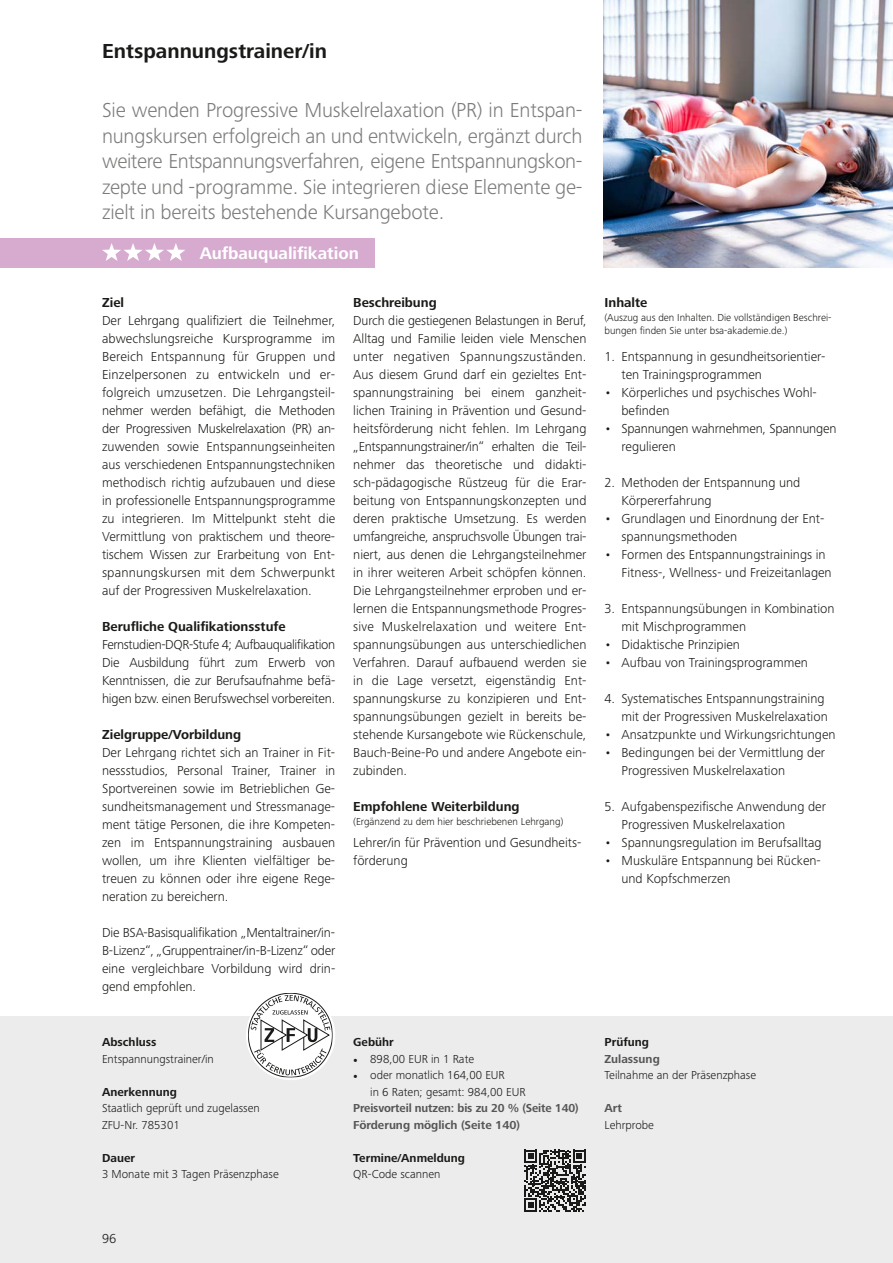
<style>
.page{position:relative;width:893px;height:1263px;background:#fff}
.page>*{position:absolute;margin:0;border:0;box-sizing:border-box;transform-origin:0 0}
.t1{font:300 21px/25.5px "Frutiger Next Pro";letter-spacing:-.01em;color:#7b7b7a;text-align:justify}
.t2{font:700 21px "Frutiger Next Pro";color:#1a1a18}
.t3{font:700 17.4px "Frutiger Next Pro";color:#fff}
.t4{font:300 13.5px/18px "Frutiger Next Pro";color:#1a1a18}
.t5{font:700 13.5px "Frutiger Next Pro";color:#1a1a18}
.t6{font:300 12px/16.5px "Frutiger Next Pro";color:#1a1a18}
.t7{font:700 12px/16.5px "Frutiger Next Pro";letter-spacing:-.005em;color:#565656}
.t8{font:700 12px "Frutiger Next Pro";color:#1a1a18}
.t9{font:300 10.5px/13.5px "Frutiger Next Pro";color:#1a1a18}
.s1{font-family:"Minion Pro";font-weight:400}
</style>
<div class="page">
<img style="left:604px;top:0;width:289px;height:268px">
<div style="left:0;top:1016px;width:893px;height:247px;background:#ececed"></div>
<div style="left:246px;top:991px;width:89px;height:89px;background:#fff;border-radius:50%"></div>
<svg style="left:248px;top:993px;width:85px;height:84px"></svg>
<svg style="left:524px;top:1150px;width:62px;height:61px"></svg>
<div style="left:0;top:238px;width:374px;height:30px;background:#d7abd0"></div>
<svg style="left:102px;top:243px;width:83px;height:18px"></svg>
<h1 class="t2" style="left:102px;top:39px;width:226px">Entspannungstrainer/in</h1>
<p class="t1" style="left:102px;top:97px;width:482px">Sie wenden Progressive Muskelrelaxation (PR) in Entspan&shy;nungskursen erfolgreich an und entwickeln, ergänzt durch weitere Entspannungsverfahren, eigene Entspannungskon&shy;zepte und -programme. Sie integrieren diese Elemente ge&shy;zielt in bereits bestehende Kursangebote.</p>
<p class="t3" style="left:200px;top:243px;width:161px">Aufbauqualifikation</p>
<p class="t5" style="left:102px;top:295px;width:24px">Ziel</p>
<p class="t4" style="left:102px;top:312px;width:235px;text-align:justify">Der Lehrgang qualifiziert die Teilnehmer, abwechslungsreiche Kursprogramme im Bereich Entspannung für Gruppen und Einzelpersonen zu entwickeln und er&shy;folgreich umzusetzen. Die Lehrgangsteil&shy;nehmer werden befähigt, die Methoden der Progressiven Muskelrelaxation (PR) an&shy;zuwenden sowie Entspannungseinheiten aus verschiedenen Entspannungstechniken methodisch richtig aufzubauen und diese in professionelle Entspannungsprogramme zu integrieren. Im Mittelpunkt steht die Vermittlung von praktischem und theore&shy;tischem Wissen zur Erarbeitung von Ent&shy;spannungskursen mit dem Schwerpunkt auf der Progressiven Muskelrelaxation.</p>
<p class="t5" style="left:102px;top:619px;width:185px">Berufliche Qualifikationsstufe</p>
<p class="t4" style="left:102px;top:636px;width:235px;text-align:justify">Fernstudien-DQR-Stufe 4; Aufbauqualifikation Die Ausbildung führt zum Erwerb von Kenntnissen, die zur Berufsaufnahme befä&shy;higen bzw. einen Berufswechsel vorbereiten.</p>
<p class="t5" style="left:102px;top:727px;width:141px">Zielgruppe/Vorbildung</p>
<p class="t4" style="left:102px;top:744px;width:235px;text-align:justify">Der Lehrgang richtet sich an Trainer in Fit&shy;nessstudios, Personal Trainer, Trainer in Sportvereinen sowie im Betrieblichen Ge&shy;sundheitsmanagement und Stressmanage&shy;ment tätige Personen, die ihre Kompeten&shy;zen im Entspannungstraining ausbauen wollen, um ihre Klienten vielfältiger be&shy;treuen zu können oder ihre eigene Rege&shy;neration zu bereichern.</p>
<p class="t4" style="left:102px;top:924px;width:235px;text-align:justify">Die BSA-Basisqualifikation „Mentaltrainer/in-B-Lizenz“, „Gruppentrainer/in-B-Lizenz“ oder eine vergleichbare Vorbildung wird drin&shy;gend empfohlen.</p>
<p class="t8" style="left:102px;top:1035px;width:56px">Abschluss</p>
<p class="t6" style="left:102px;top:1050px;width:113px">Entspannungstrainer/in</p>
<p class="t8" style="left:102px;top:1085px;width:76px">Anerkennung</p>
<p class="t6" style="left:102px;top:1100px;width:159px">Staatlich geprüft und zugelassen<br>ZFU-Nr. 785301</p>
<p class="t8" style="left:102px;top:1151px;width:34px">Dauer</p>
<p class="t6" style="left:102px;top:1166px;width:178px">3 Monate mit 3 Tagen Präsenzphase</p>
<p class="t5" style="left:353px;top:295px;width:85px">Beschreibung</p>
<p class="t4" style="left:353px;top:312px;width:235px;text-align:justify">Durch die gestiegenen Belastungen in Beruf, Alltag und Familie leiden viele Menschen unter negativen Spannungszuständen.<br>Aus diesem Grund darf ein gezieltes Ent&shy;spannungstraining bei einem ganzheit&shy;lichen Training in Prävention und Gesund&shy;heitsförderung nicht fehlen. Im Lehrgang „Entspannungstrainer/in“ erhalten die Teil&shy;nehmer das theoretische und didakti&shy;sch-pädagogische Rüstzeug für die Erar&shy;beitung von Entspannungskonzepten und deren praktische Umsetzung. Es werden umfangreiche, anspruchsvolle Übungen trai&shy;niert, aus denen die Lehrgangsteilnehmer in ihrer weiteren Arbeit schöpfen können.<br>Die Lehrgangsteilnehmer erproben und er&shy;lernen die Entspannungsmethode Progres&shy;sive Muskelrelaxation und weitere Ent&shy;spannungsübungen aus unterschiedlichen Verfahren. Darauf aufbauend werden sie in die Lage versetzt, eigenständig Ent&shy;spannungskurse zu konzipieren und Ent&shy;spannungsübungen gezielt in bereits be&shy;stehende Kursangebote wie Rückenschule, Bauch-Beine-Po und andere Angebote ein&shy;zubinden.</p>
<p class="t5" style="left:353px;top:799px;width:168px">Empfohlene Weiterbildung</p>
<p class="t9" style="left:353px;top:815px;width:212px">(Ergänzend zu dem hier beschriebenen Lehrgang)</p>
<p class="t4" style="left:353px;top:834px;width:230px">Lehrer/in für Prävention und Gesundheits&shy;förderung</p>
<p class="t8" style="left:353px;top:1035px;width:42px">Gebühr</p>
<p class="t6" style="left:353px;top:1050px;width:122px"><span class="s1">•</span> 898,00 EUR in 1 Rate</p>
<p class="t6" style="left:370px;top:1067px;width:157px;text-indent:-17px"><span class="s1">•</span> oder monatlich 164,00 EUR<br>in 6 Raten; gesamt: 984,00 EUR</p>
<p class="t7" style="left:353px;top:1100px;width:227px">Preisvorteil nutzen: bis zu 20 % (Seite 140)<br>Förderung möglich (Seite 140)</p>
<p class="t8" style="left:353px;top:1151px;width:113px">Termine/Anmeldung</p>
<p class="t6" style="left:353px;top:1166px;width:89px">QR-Code scannen</p>
<p class="t5" style="left:604px;top:295px;width:45px">Inhalte</p>
<p class="t9" style="left:604px;top:311px;width:229px">(Auszug aus den Inhalten. Die vollständigen Beschrei&shy;bungen finden Sie unter bsa-akademie.de.)</p>
<p class="t4" style="left:621px;top:347px;width:206px;text-indent:-17px">1. Entspannung in gesundheitsorientier&shy;ten Trainingsprogrammen</p>
<p class="t4" style="left:621px;top:383px;width:197px;text-indent:-17px">• Körperliches und psychisches Wohl&shy;befinden</p>
<p class="t4" style="left:621px;top:419px;width:216px;text-indent:-17px">• Spannungen wahrnehmen, Spannungen regulieren</p>
<p class="t4" style="left:621px;top:473px;width:180px;text-indent:-17px">2. Methoden der Entspannung und<br>Körpererfahrung</p>
<p class="t4" style="left:621px;top:509px;width:204px;text-indent:-17px">• Grundlagen und Einordnung der Ent&shy;spannungsmethoden</p>
<p class="t4" style="left:621px;top:545px;width:212px;text-indent:-17px">• Formen des Entspannungstrainings in<br>Fitness-, Wellness- und Freizeitanlagen</p>
<p class="t4" style="left:621px;top:599px;width:215px;text-indent:-17px">3. Entspannungsübungen in Kombination mit Mischprogrammen</p>
<p class="t4" style="left:604px;top:635px;width:137px">• Didaktische Prinzipien</p>
<p class="t4" style="left:604px;top:653px;width:205px">• Aufbau von Trainingsprogrammen</p>
<p class="t4" style="left:604px;top:689px;width:225px;text-align:right">4. Systematisches Entspannungstraining mit der Progressiven Muskelrelaxation</p>
<p class="t4" style="left:604px;top:725px;width:233px">• Ansatzpunkte und Wirkungsrichtungen</p>
<p class="t4" style="left:621px;top:743px;width:205px;text-indent:-17px">• Bedingungen bei der Vermittlung der<br>Progressiven Muskelrelaxation</p>
<p class="t4" style="left:621px;top:797px;width:206px;text-indent:-17px">5. Aufgabenspezifische Anwendung der<br>Progressiven Muskelrelaxation</p>
<p class="t4" style="left:604px;top:833px;width:219px">• Spannungsregulation im Berufsalltag</p>
<p class="t4" style="left:621px;top:851px;width:201px;text-indent:-17px">• Muskuläre Entspannung bei Rücken&shy;und Kopfschmerzen</p>
<p class="t8" style="left:604px;top:1035px;width:46px">Prüfung</p>
<p class="t7" style="left:604px;top:1050px;width:57px">Zulassung</p>
<p class="t6" style="left:604px;top:1067px;width:153px">Teilnahme an der Präsenzphase</p>
<p class="t7" style="left:604px;top:1100px;width:19px">Art</p>
<p class="t6" style="left:604px;top:1116px;width:51px">Lehrprobe</p>
<p class="t4" style="left:102px;top:1229px;width:16px">96</p>
</div>
